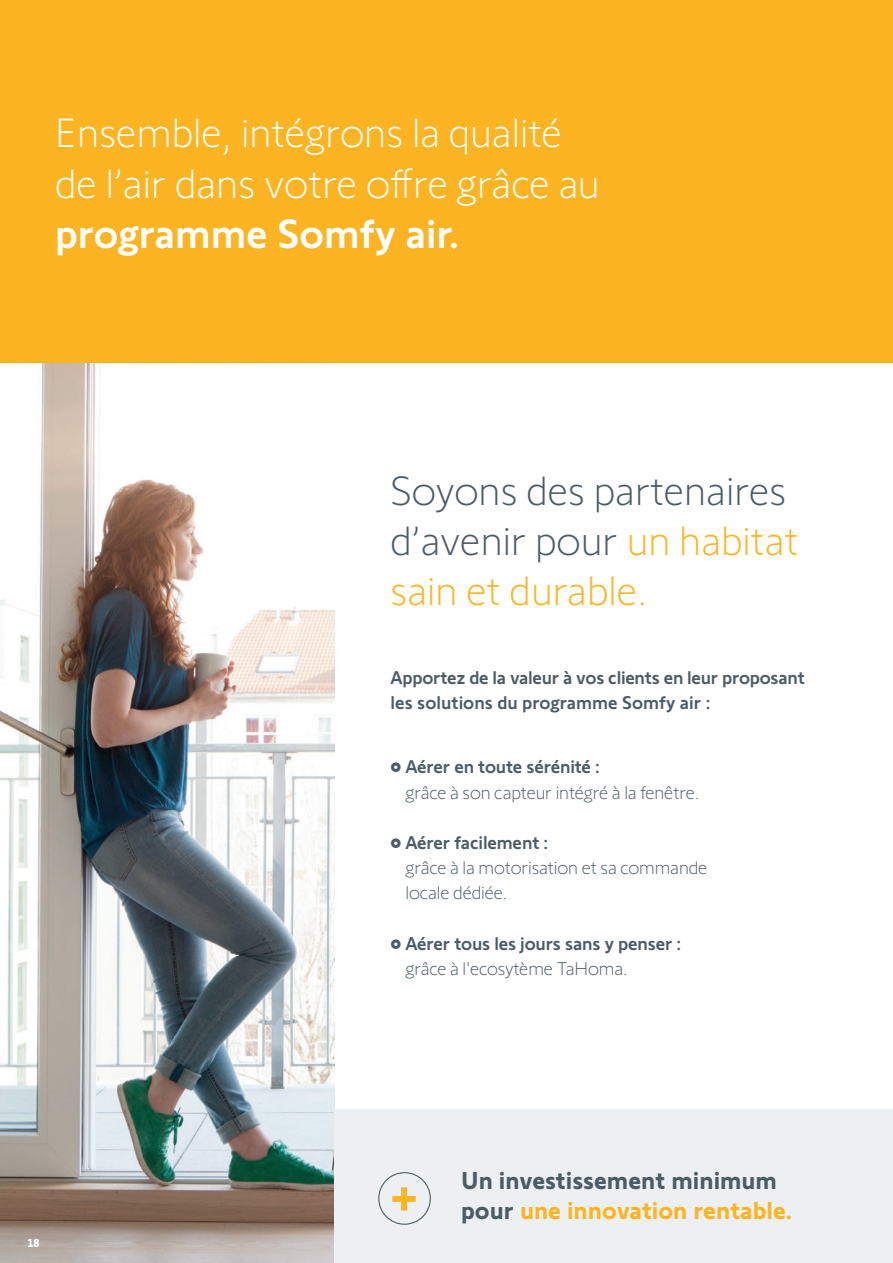
<style>
.page{position:relative;width:893px;height:1263px;background:#fff}
.page>*{position:absolute;margin:0;border:0;box-sizing:border-box;transform-origin:0 0}
.t1{font:300 42px/50.4px "Somfy Sans";color:#4c5c65}
.t2{font:300 42px/50.4px "Somfy Sans";color:#fff}
.t3{font:500 42px "Somfy Sans";color:#fff}
.t4{font:700 25.2px/30.3px "Somfy Sans";color:#4c5c65}
.t5{font:500 18.9px/25.2px "Somfy Sans";letter-spacing:-.01em;color:#4c5c65}
.t6{font:300 18.9px/25.2px "Somfy Sans";letter-spacing:-.01em;color:#4c5c65}
.t7{font:700 12px "Somfy Sans";color:#fff}
.s1{color:#fcb423}
.s2{font-size:53.4px;color:#fcb423}
</style>
<div class="page">
<img style="left:0;top:362px;width:335px;height:901px">
<div style="left:335px;top:1109px;width:558px;height:154px;background:#edf0f2"></div>
<div style="left:0;top:0;width:893px;height:362px;background:#fcb423"></div>
<div style="left:378px;top:1172px;width:53px;height:53px;border:1px solid #4c5c65;border-radius:50%"></div>
<h1 class="t2" style="left:55px;top:104px;width:546px">Ensemble, intégrons la qualité de l’air dans votre offre grâce au</h1>
<h1 class="t3" style="left:55px;top:201px;width:405px">programme Somfy air.</h1>
<p class="t7" style="left:27px;top:1233px;width:13px">18</p>
<h1 class="t1" style="left:391px;top:461px;width:410px">Soyons des partenaires d’avenir pour <span class="s1">un habitat sain et durable.</span></h1>
<p class="t5" style="left:391px;top:662px;width:416px">Apportez de la valeur à vos clients en leur proposant les solutions du programme Somfy air :</p>
<p class="t5" style="left:391px;top:752px;width:211px">• Aérer en toute sérénité :</p>
<p class="t6" style="left:405px;top:778px;width:296px">grâce à son capteur intégré à la fenêtre.</p>
<p class="t5" style="left:391px;top:828px;width:159px">• Aérer facilement :</p>
<p class="t6" style="left:405px;top:853px;width:303px">grâce à la motorisation et sa commande locale dédiée.</p>
<p class="t5" style="left:391px;top:928px;width:292px">• Aérer tous les jours sans y penser :</p>
<p class="t6" style="left:405px;top:954px;width:224px">grâce à l'ecosytème TaHoma.</p>
<h2 class="t4" style="left:391px;top:1162px;width:403px;text-indent:70px">Un investissement minimum <span class="s2">+</span> pour <span class="s1">une innovation rentable.</span></h2>
</div>
